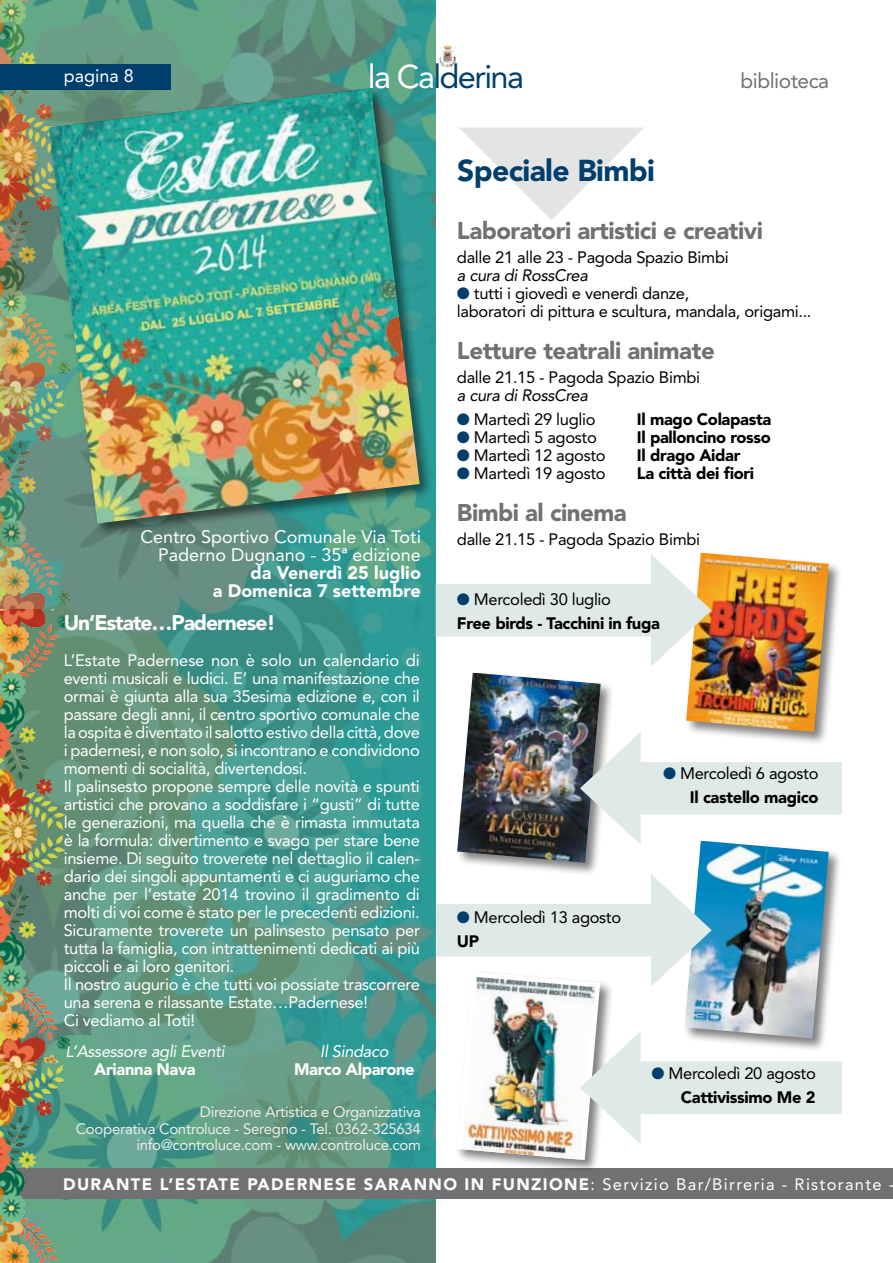
<style>
.page{position:relative;width:893px;height:1263px;background:#fff}
.page>*{position:absolute;margin:0;border:0;box-sizing:border-box;transform-origin:0 0}
.t1{font:32.7px "Avenir LT Std";letter-spacing:-.05em;color:#003f6c}
.t2{font:900 30px "Avenir LT Std";letter-spacing:-.02em;color:#003f6c}
.t3{font:900 24px "Avenir LT Std";letter-spacing:-.02em;color:#707172}
.t4{font:900 21px "Avenir LT Std";letter-spacing:-.05em;color:#fff}
.t5{font:21px "Avenir LT Std";letter-spacing:-.025em;color:#707172}
.t6{font:18px/18px "Avenir LT Std";color:#fff;text-align:right}
.t7{font:900 18px/18px "Avenir LT Std";color:#fff;text-align:right}
.t8{font:16.5px/18px "Avenir LT Std";letter-spacing:-.02em;color:#fff}
.t9{font:16.5px/24px "Avenir LT Std";letter-spacing:-.02em;color:#000}
.t10{font:900 16.5px/24px "Avenir LT Std";letter-spacing:-.02em;color:#000}
.t11{font:16.5px "Avenir LT Std";letter-spacing:.08em;color:#fff}
.t12{font:italic 16.5px "Avenir LT Std";letter-spacing:-.02em;color:#fff}
.t13{font:italic 16.5px "Avenir LT Std";letter-spacing:-.02em;color:#000}
.t14{font:900 16.5px "Avenir LT Std";letter-spacing:-.01em;color:#fff}
.t15{font:900 16.5px "Avenir LT Std";letter-spacing:.08em;color:#fff}
.t16{font:15px/16.5px "Avenir LT Std";letter-spacing:-.02em;color:#eceded;text-align:right}
.s1{color:#fff}
.s2{color:#003f6c}
.s3{font-weight:400}
.s4{font-weight:900}
</style>
<div class="page">
<div style="left:683px;top:839px;width:160px;height:213px;background:#000;opacity:.5"></div>
<img style="left:684px;top:841px;width:145px;height:197px">
<img style="left:0;top:0;width:436px;height:1263px">
<svg style="left:460px;top:128px;width:183px;height:92px"></svg>
<img style="left:439px;top:45px;width:16px;height:22px">
<div style="left:0;top:64px;width:170px;height:25px;background:#003f6c"></div>
<div style="left:684px;top:551px;width:159px;height:194px;background:#000;opacity:.5"></div>
<img style="left:686px;top:553px;width:143px;height:179px">
<div style="left:455px;top:671px;width:159px;height:206px;background:#000;opacity:.5"></div>
<img style="left:457px;top:673px;width:144px;height:190px">
<div style="left:436px;top:584px;width:232px;height:52px;background:#dfe9e8"></div>
<img style="left:651px;top:554px;width:61px;height:113px">
<div style="left:623px;top:762px;width:219px;height:52px;background:#dfe9e8"></div>
<svg style="left:580px;top:732px;width:61px;height:113px"></svg>
<div style="left:0;top:1168px;width:893px;height:31px;background:#707172"></div>
<div style="left:47px;top:86px;width:386px;height:451px;background:#000;opacity:.5"></div>
<img style="left:49px;top:88px;width:371px;height:435px">
<div style="left:455px;top:970px;width:159px;height:204px;background:#000;opacity:.5"></div>
<div style="left:436px;top:904px;width:233px;height:52px;background:#dfe9e8"></div>
<svg style="left:651px;top:874px;width:61px;height:113px"></svg>
<div style="left:623px;top:1061px;width:219px;height:53px;background:#dfe9e8"></div>
<img style="left:457px;top:972px;width:184px;height:188px">
<p class="t6" style="left:64px;top:67px;width:72px">pagina 8</p>
<h1 class="t1" style="left:368px;top:58px;width:158px"><span class="s1">la Ca</span>lderina</h1>
<p class="t5" style="left:741px;top:69px;width:90px">biblioteca</p>
<p class="t6" style="left:140px;top:528px;width:282px">Centro Sportivo Comunale Via Toti<br>Paderno Dugnano - 35ª edizione</p>
<p class="t7" style="left:213px;top:563px;width:210px">da Venerdì 25 luglio<br>a Domenica 7 settembre</p>
<p class="t4" style="left:64px;top:610px;width:214px">Un’Estate…Padernese!</p>
<p class="t8" style="left:64px;top:651px;width:358px">L’Estate Padernese non è solo un calendario di eventi musicali e ludici. E’ una manifestazione che ormai è giunta alla sua 35esima edizione e, con il passare degli anni, il centro sportivo comunale che la ospita è diventato il salotto estivo della città, dove i padernesi, e non solo, si incontrano e condividono momenti di socialità, divertendosi.<br>Il palinsesto propone sempre delle novità e spunti artistici che provano a soddisfare i “gusti” di tutte le generazioni, ma quella che è rimasta immutata è la formula: divertimento e svago per stare bene insieme. Di seguito troverete nel dettaglio il calen&shy;dario dei singoli appuntamenti e ci auguriamo che anche per l’estate 2014 trovino il gradimento di molti di voi come è stato per le precedenti edizioni.<br>Sicuramente troverete un palinsesto pensato per tutta la famiglia, con intrattenimenti dedicati ai più piccoli e ai loro genitori.<br>Il nostro augurio è che tutti voi possiate trascorrere una serena e rilassante Estate…Padernese!<br>Ci vediamo al Toti!</p>
<p class="t12" style="left:65px;top:1042px;width:161px">L’Assessore agli Eventi</p>
<p class="t14" style="left:94px;top:1059px;width:103px">Arianna Nava</p>
<p class="t12" style="left:320px;top:1042px;width:70px">Il Sindaco</p>
<p class="t14" style="left:294px;top:1059px;width:122px">Marco Alparone</p>
<p class="t16" style="left:76px;top:1104px;width:347px">Direzione Artistica e Organizzativa<br>Cooperativa Controluce - Seregno - Tel. 0362-325634 info@controluce.com - www.controluce.com</p>
<h2 class="t2" style="left:457px;top:153px;width:199px">Speciale Bimbi</h2>
<h3 class="t3" style="left:457px;top:216px;width:308px">Laboratori artistici e creativi</h3>
<p class="t9" style="left:457px;top:245px;width:273px">dalle 21 alle 23 - Pagoda Spazio Bimbi</p>
<p class="t13" style="left:457px;top:266px;width:133px">a cura di RossCrea</p>
<p class="t9" style="left:457px;top:284px;width:356px;line-height:18px"><span class="s2">●</span> tutti i giovedì e venerdì danze,<br>laboratori di pittura e scultura, mandala, origami...</p>
<h3 class="t3" style="left:457px;top:336px;width:259px">Letture teatrali animate</h3>
<p class="t9" style="left:457px;top:365px;width:245px">dalle 21.15 - Pagoda Spazio Bimbi</p>
<p class="t13" style="left:457px;top:386px;width:133px">a cura di RossCrea</p>
<p class="t9" style="left:457px;top:407px;width:140px"><span class="s2">●</span> Martedì 29 luglio</p>
<p class="t10" style="left:637px;top:407px;width:136px">Il mago Colapasta</p>
<p class="t9" style="left:457px;top:425px;width:141px"><span class="s2">●</span> Martedì 5 agosto</p>
<p class="t10" style="left:637px;top:425px;width:135px">Il palloncino rosso</p>
<p class="t9" style="left:457px;top:443px;width:150px"><span class="s2">●</span> Martedì 12 agosto</p>
<p class="t10" style="left:637px;top:443px;width:105px">Il drago Aidar</p>
<p class="t9" style="left:457px;top:461px;width:150px"><span class="s2">●</span> Martedì 19 agosto</p>
<p class="t10" style="left:637px;top:461px;width:119px">La città dei fiori</p>
<h3 class="t3" style="left:457px;top:498px;width:171px">Bimbi al cinema</h3>
<p class="t9" style="left:457px;top:527px;width:245px">dalle 21.15 - Pagoda Spazio Bimbi</p>
<p class="t10" style="left:457px;top:587px;width:205px"><span class="s2">●</span> <span class="s3">Mercoledì 30 luglio<br></span>Free birds - Tacchini in fuga</p>
<p class="t9" style="left:457px;top:905px;width:166px"><span class="s2">●</span> Mercoledì 13 agosto<br><span class="s4">UP</span></p>
<p class="t9" style="left:663px;top:761px;width:157px;text-align:right"><span class="s2">●</span> Mercoledì 6 agosto<br><span class="s4">Il castello magico</span></p>
<p class="t9" style="left:652px;top:1061px;width:166px;text-align:right"><span class="s2">●</span> Mercoledì 20 agosto<br><span class="s4">Cattivissimo Me 2</span></p>
<p class="t15" style="left:63px;top:1175px;width:221px">Durante l’Estate Pader</p>
<p class="t14" style="left:309px;top:1175px;width:27px">nese</p>
<p class="t11" style="left:364px;top:1175px;width:532px"><span class="s4">saranno in funzione</span>: Servizio Bar/Birreria - Ristorante -</p>
</div>
